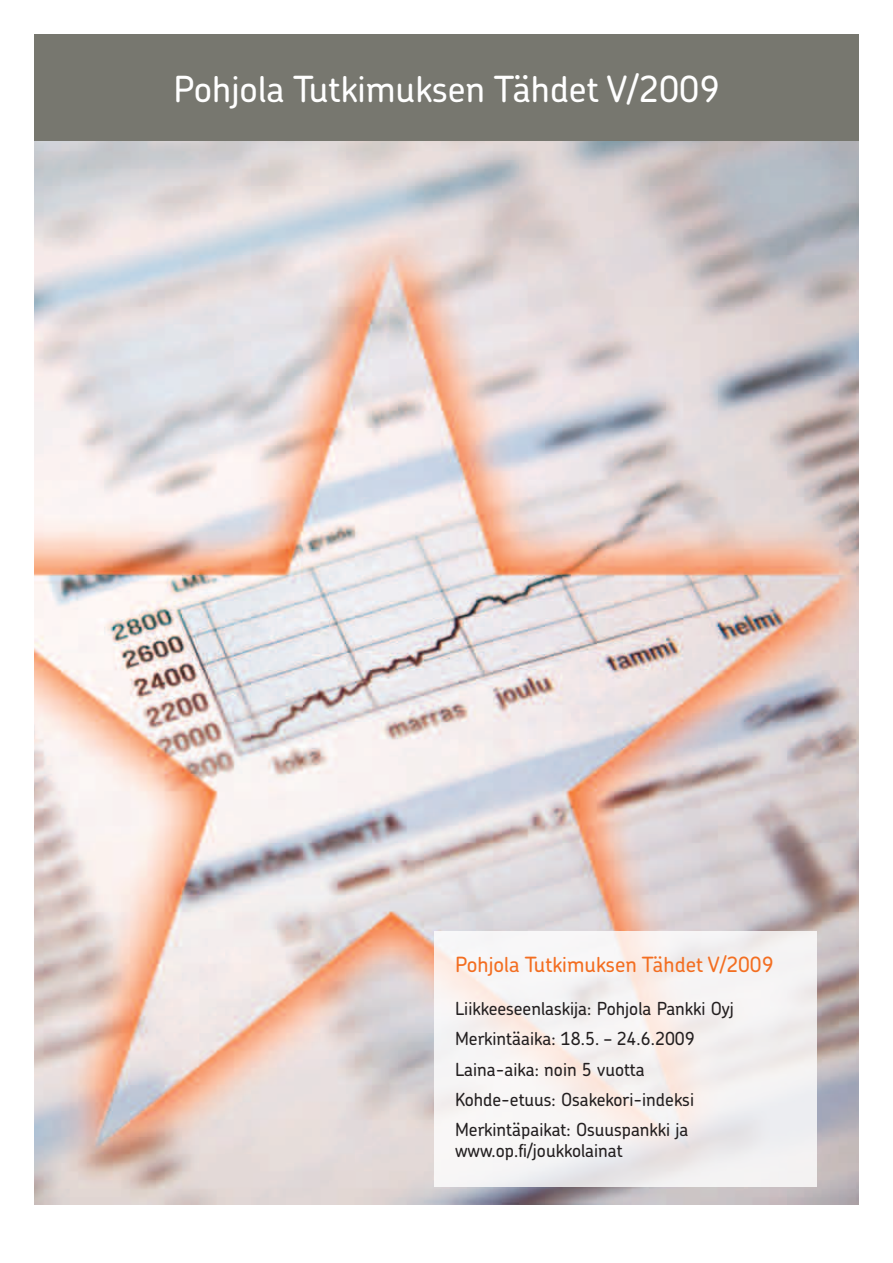
<style>
.page{position:relative;width:893px;height:1263px;background:#fff}
.page>*{position:absolute;margin:0;border:0;box-sizing:border-box;transform-origin:0 0}
.t1{font:500 36px "Chevin";color:#fff}
.t2{font:500 21px "Chevin";color:#f36e21}
.t3{font:500 18px/30.3px "Chevin";color:#231f20}
</style>
<div class="page">
<img style="left:34px;top:140px;width:825px;height:1065px">
<div style="left:34px;top:34px;width:825px;height:106px;background:#77776f"></div>
<svg style="left:434px;top:931px;width:382px;height:255px;fill:#f5f2f2"></svg>
<h1 class="t1" style="left:173px;top:65px;width:547px">Pohjola Tutkimuksen Tähdet V/2009</h1>
<p class="t2" style="left:455px;top:950px;width:320px">Pohjola Tutkimuksen Tähdet V/2009</p>
<p class="t3" style="left:455px;top:993px;width:280px">Liikkeeseenlaskija: Pohjola Pankki Oyj Merkintäaika: 18.5. – 24.6.2009<br>Laina-aika: noin 5 vuotta Kohde-etuus: Osakekori-indeksi Merkintäpaikat: Osuuspankki ja</p>
<p class="t3" style="left:455px;top:1135px;width:169px">www.op.fi/joukkolainat</p>
</div>
